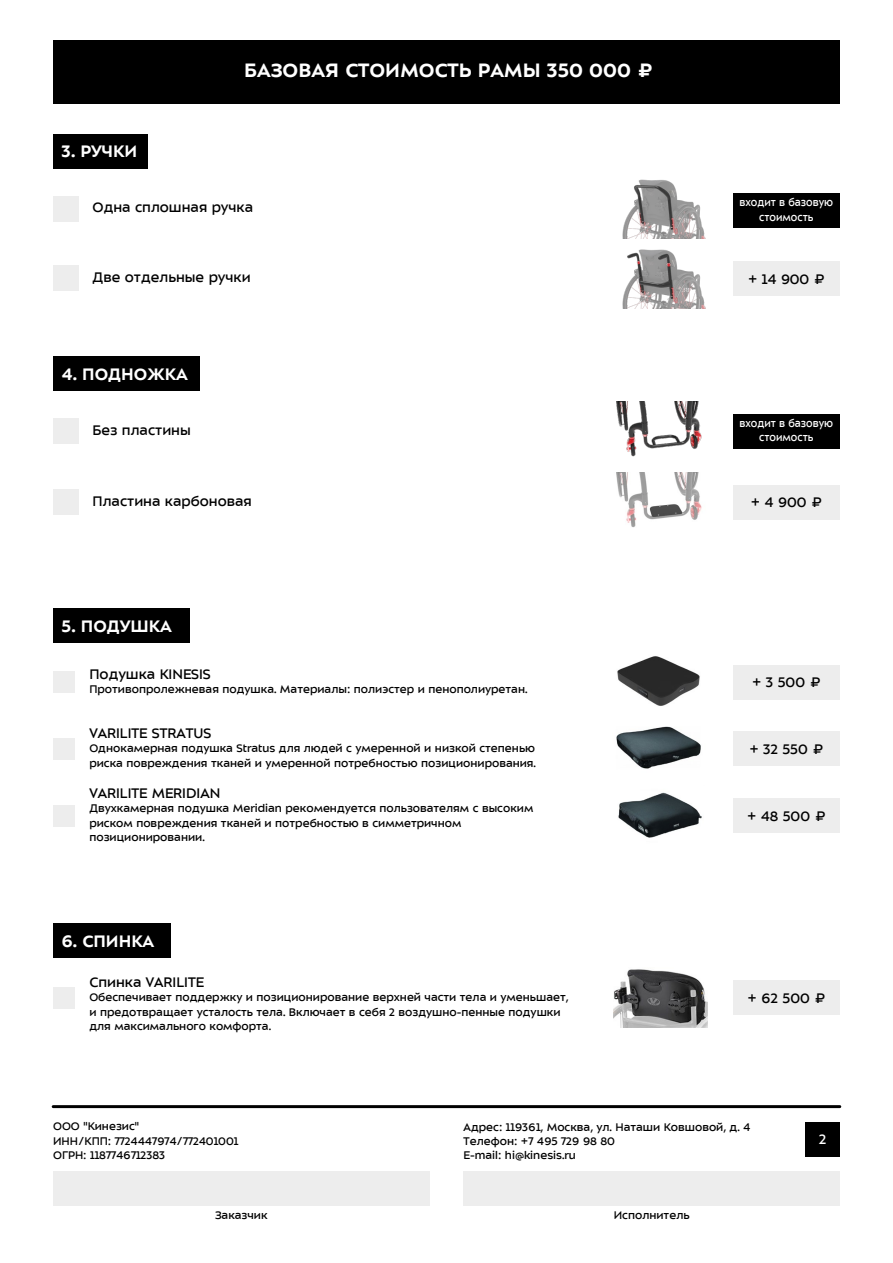
<style>
.page{position:relative;width:893px;height:1263px;background:#fff}
.page>*{position:absolute;margin:0;border:0;box-sizing:border-box;transform-origin:0 0}
.t1{font:700 21px "ALS Sector";color:#fff}
.t2{font:700 18px "ALS Sector";color:#fff}
.t3{font:15px "ALS Sector";color:#000}
.t4{font:15px "ALS Sector";color:#fff}
.t5{font:12px/14.4px "ALS Sector";color:#000}
.t6{font:12px/14.4px "ALS Sector";color:#fff;text-align:center;scale:.9 1}
</style>
<div class="page">
<div style="left:53px;top:40px;width:787px;height:64px;background:#000"></div>
<div style="left:53px;top:196px;width:26px;height:26px;background:#ededed"></div>
<div style="left:53px;top:134px;width:94px;height:34px;background:#000"></div>
<div style="left:53px;top:266px;width:26px;height:25px;background:#ededed"></div>
<div style="left:733px;top:261px;width:107px;height:34px;background:#ededed"></div>
<img style="left:622px;top:179px;width:84px;height:60px">
<img style="left:622px;top:249px;width:84px;height:59px">
<div style="left:733px;top:194px;width:106px;height:34px;background:#000"></div>
<div style="left:53px;top:418px;width:26px;height:26px;background:#ededed"></div>
<div style="left:53px;top:357px;width:147px;height:34px;background:#000"></div>
<div style="left:53px;top:490px;width:26px;height:25px;background:#ededed"></div>
<div style="left:733px;top:485px;width:107px;height:34px;background:#ededed"></div>
<img style="left:616px;top:401px;width:86px;height:56px">
<img style="left:616px;top:473px;width:86px;height:55px">
<div style="left:733px;top:414px;width:106px;height:34px;background:#000"></div>
<img style="left:617px;top:656px;width:83px;height:50px">
<img style="left:616px;top:726px;width:85px;height:43px">
<img style="left:618px;top:792px;width:84px;height:46px">
<div style="left:53px;top:672px;width:21px;height:21px;background:#ededed"></div>
<div style="left:53px;top:738px;width:21px;height:21px;background:#ededed"></div>
<div style="left:53px;top:805px;width:21px;height:21px;background:#ededed"></div>
<div style="left:53px;top:609px;width:137px;height:34px;background:#000"></div>
<div style="left:733px;top:665px;width:107px;height:34px;background:#ededed"></div>
<div style="left:733px;top:731px;width:107px;height:34px;background:#ededed"></div>
<div style="left:733px;top:799px;width:107px;height:34px;background:#ededed"></div>
<div style="left:53px;top:987px;width:21px;height:21px;background:#ededed"></div>
<div style="left:53px;top:923px;width:117px;height:34px;background:#000"></div>
<img style="left:614px;top:969px;width:93px;height:58px">
<div style="left:733px;top:980px;width:107px;height:34px;background:#ededed"></div>
<hr style="left:53px;top:1105px;width:787px;height:3px;background:#000">
<div style="left:53px;top:1171px;width:376px;height:34px;background:#ededed"></div>
<div style="left:463px;top:1171px;width:377px;height:34px;background:#ededed"></div>
<div style="left:806px;top:1122px;width:34px;height:34px;background:#000"></div>
<h2 class="t2" style="left:62px;top:142px;width:77px">3. РУЧКИ</h2>
<h1 class="t1" style="left:244px;top:60px;width:411px">БАЗОВАЯ СТОИМОСТЬ РАМЫ 350 000 ₽</h1>
<p class="t3" style="left:93px;top:200px;width:162px">Одна сплошная ручка</p>
<p class="t6" style="left:739px;top:195px;width:106px">входит в базовую стоимость</p>
<p class="t3" style="left:93px;top:269px;width:160px">Две отдельные ручки</p>
<p class="t3" style="left:748px;top:271px;width:79px">+ 14 900 ₽</p>
<h2 class="t2" style="left:62px;top:365px;width:128px">4. ПОДНОЖКА</h2>
<p class="t3" style="left:93px;top:422px;width:100px">Без пластины</p>
<p class="t6" style="left:739px;top:416px;width:106px">входит в базовую стоимость</p>
<p class="t3" style="left:93px;top:493px;width:161px">Пластина карбоновая</p>
<p class="t3" style="left:751px;top:495px;width:73px">+ 4 900 ₽</p>
<h2 class="t2" style="left:62px;top:617px;width:112px">5. ПОДУШКА</h2>
<p class="t3" style="left:89px;top:666px;width:123px">Подушка KINESIS</p>
<p class="t5" style="left:89px;top:682px;width:440px">Противопролежневая подушка. Материалы: полиэстер и пенополиуретан.</p>
<p class="t3" style="left:89px;top:725px;width:123px">VARILITE STRATUS</p>
<p class="t5" style="left:89px;top:741px;width:448px">Однокамерная подушка Stratus для людей с умеренной и низкой степенью риска повреждения тканей и умеренной потребностью позиционирования.</p>
<p class="t3" style="left:89px;top:785px;width:132px">VARILITE MERIDIAN</p>
<p class="t5" style="left:89px;top:801px;width:445px">Двухкамерная подушка Meridian рекомендуется пользователям с высоким риском повреждения тканей и потребностью в симметричном позиционировании.</p>
<h2 class="t2" style="left:62px;top:931px;width:94px">6. СПИНКА</h2>
<p class="t3" style="left:89px;top:974px;width:116px">Спинка VARILITE</p>
<p class="t5" style="left:89px;top:990px;width:480px">Обеспечивает поддержку и позиционирование верхней части тела и уменьшает, и предотвращает усталость тела. Включает в себя 2 воздушно-пенные подушки для максимального комфорта.</p>
<p class="t3" style="left:752px;top:675px;width:70px">+ 3 500 ₽</p>
<p class="t3" style="left:750px;top:741px;width:76px">+ 32 550 ₽</p>
<p class="t3" style="left:747px;top:808px;width:80px">+ 48 500 ₽</p>
<p class="t3" style="left:747px;top:990px;width:80px">+ 62 500 ₽</p>
<p class="t5" style="left:53px;top:1119px;width:187px">ООО "Кинезис"<br>ИНН/КПП: 7724447974/772401001<br>ОГРН: 1187746712383</p>
<p class="t5" style="left:464px;top:1119px;width:288px">Адрес: 119361, Москва, ул. Наташи Ковшовой, д. 4<br>Телефон: +7 495 729 98 80<br>E-mail: hi@kinesis.ru</p>
<p class="t5" style="left:215px;top:1208px;width:54px">Заказчик</p>
<p class="t5" style="left:614px;top:1208px;width:77px">Исполнитель</p>
<p class="t4" style="left:819px;top:1131px;width:9px">2</p>
</div>
